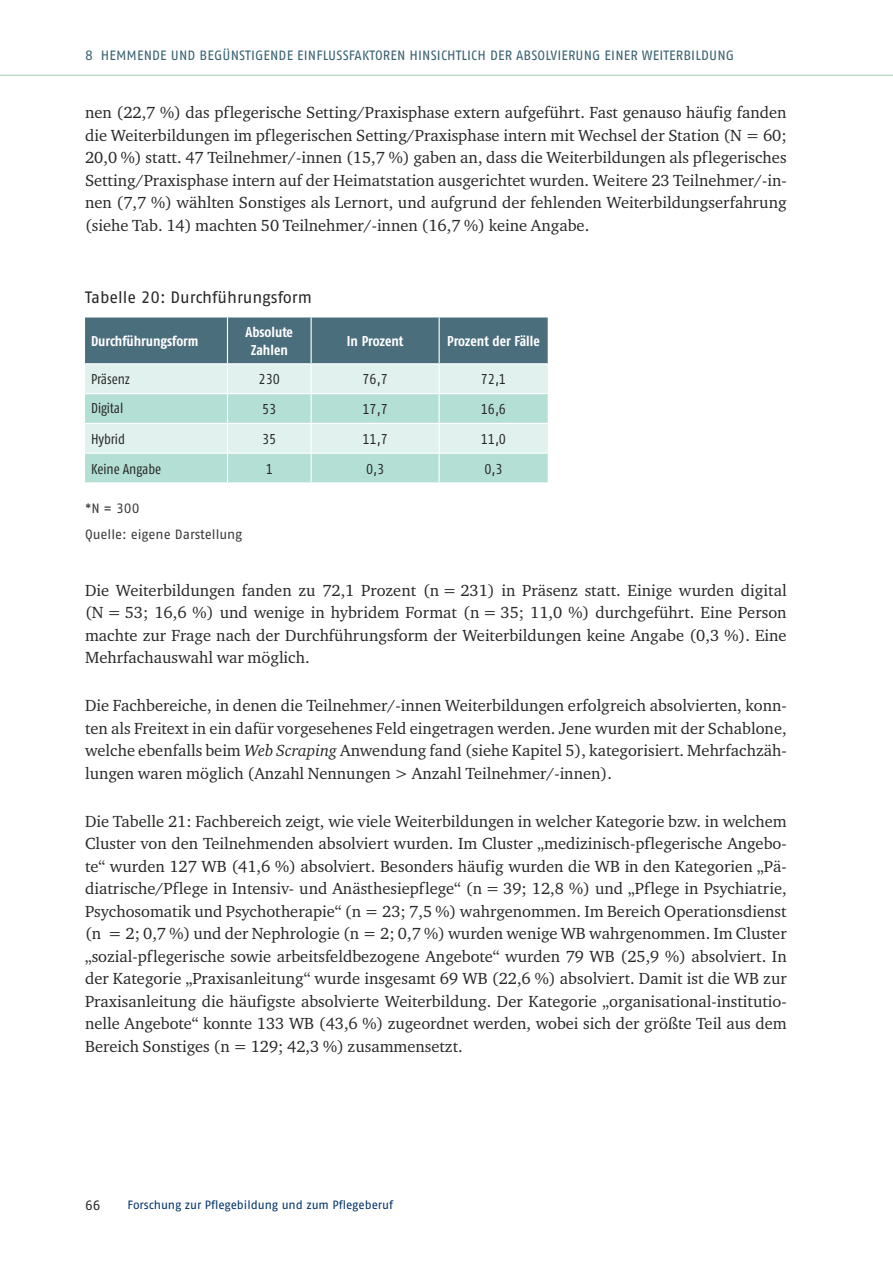
<style>
.page{position:relative;width:893px;height:1263px;background:#fff}
.page>*{position:absolute;margin:0;border:0;box-sizing:border-box;transform-origin:0 0}
.basic{font:16.5px/22.5px "Charter ITC Pro";color:#282827;text-align:justify}
.basic_line{font:16.5px/22.5px "Charter ITC Pro";color:#282827;text-align:justify}
.t1{font:16.5px "Fago Pro";letter-spacing:-.005em;color:#282827}
.table_basic{font:condensed 14.25px "Fago Pro";color:#282827}
.tabel_head{font:700 condensed 14.25px/18px "Fago Pro";letter-spacing:-.005em;color:#fff;text-align:center}
.t2{font:13.5px "Fago Pro";letter-spacing:.01em;color:#386170}
.Source{font:13.5px "Fago Pro";color:#3c3c3b}
.t3{font:13.5px "Fago Pro";color:#282827}
.t4{font:12px "Fago Pro";color:#00336a}
.s1{font-style:italic}
</style>
<div class="page">
<hr style="left:0;top:75px;width:893px;height:1px;background:#9dd0b0">
<svg style="left:85px;top:317px;width:463px;height:165px;background:#a9c7c6"></svg>
<p class="t2" style="left:85px;top:47px;width:651px">8 HEMMENDE UND BEGÜNSTIGENDE EINFLUSSFAKTOREN HINSICHTLICH DER ABSOLVIERUNG EINER WEITERBILDUNG</p>
<p class="basic" style="left:85px;top:101px;width:703px">nen (22,7 %) das pflegerische Setting/Praxisphase extern aufgeführt. Fast genauso häufig fanden die Weiterbildungen im pflegerischen Setting/Praxisphase intern mit Wechsel der Station (N = 60; 20,0 %) statt. 47 Teilnehmer/-innen (15,7 %) gaben an, dass die Weiterbildungen als pflegerisches Setting/Praxisphase intern auf der Heimatstation ausgerichtet wurden. Weitere 23 Teilnehmer/-in&shy;nen (7,7 %) wählten Sonstiges als Lernort, und aufgrund der fehlenden Weiterbildungserfahrung (siehe Tab. 14) machten 50 Teilnehmer/-innen (16,7 %) keine Angabe.</p>
<p class="t1" style="left:85px;top:287px;width:228px">Tabelle 20: Durchführungsform</p>
<p class="tabel_head" style="left:91px;top:332px;width:109px">Durchführungsform</p>
<p class="tabel_head" style="left:246px;top:323px;width:49px">Absolute<br>Zahlen</p>
<p class="tabel_head" style="left:347px;top:332px;width:58px">In Prozent</p>
<p class="tabel_head" style="left:447px;top:332px;width:94px">Prozent der Fälle</p>
<p class="table_basic" style="left:91px;top:370px;width:41px">Präsenz</p>
<p class="table_basic" style="left:259px;top:371px;width:23px">230</p>
<p class="table_basic" style="left:362px;top:371px;width:27px">76,7</p>
<p class="table_basic" style="left:481px;top:371px;width:27px">72,1</p>
<p class="table_basic" style="left:91px;top:400px;width:34px">Digital</p>
<p class="table_basic" style="left:262px;top:401px;width:16px">53</p>
<p class="table_basic" style="left:362px;top:401px;width:27px">17,7</p>
<p class="table_basic" style="left:481px;top:401px;width:27px">16,6</p>
<p class="table_basic" style="left:91px;top:430px;width:36px">Hybrid</p>
<p class="table_basic" style="left:262px;top:430px;width:16px">35</p>
<p class="table_basic" style="left:362px;top:430px;width:27px">11,7</p>
<p class="table_basic" style="left:481px;top:430px;width:27px">11,0</p>
<p class="table_basic" style="left:91px;top:460px;width:72px">Keine Angabe</p>
<p class="table_basic" style="left:266px;top:460px;width:9px">1</p>
<p class="table_basic" style="left:366px;top:460px;width:20px">0,3</p>
<p class="table_basic" style="left:484px;top:460px;width:20px">0,3</p>
<p class="Source" style="left:85px;top:500px;width:56px">*N = 300</p>
<p class="Source" style="left:85px;top:526px;width:159px">Quelle: eigene Darstellung</p>
<p class="basic_line" style="left:85px;top:578px;width:703px">Die Weiterbildungen fanden zu 72,1 Prozent (n = 231) in Präsenz statt. Einige wurden digital (N = 53; 16,6 %) und wenige in hybridem Format (n = 35; 11,0 %) durchgeführt. Eine Person machte zur Frage nach der Durchführungsform der Weiterbildungen keine Angabe (0,3 %). Eine Mehrfachauswahl war möglich.</p>
<p class="basic" style="left:85px;top:694px;width:703px">Die Fachbereiche, in denen die Teilnehmer/-innen Weiterbildungen erfolgreich absolvierten, konn&shy;ten als Freitext in ein dafür vorgesehenes Feld eingetragen werden. Jene wurden mit der Schablone, welche ebenfalls beim <span class="s1">Web Scraping</span> Anwendung fand (siehe Kapitel 5), kategorisiert. Mehrfachzäh&shy;lungen waren möglich (Anzahl Nennungen &gt; Anzahl Teilnehmer/-innen).</p>
<p class="basic" style="left:85px;top:809px;width:703px">Die Tabelle 21: Fachbereich zeigt, wie viele Weiterbildungen in welcher Kategorie bzw. in welchem Cluster von den Teilnehmenden absolviert wurden. Im Cluster „medizinisch-pflegerische Angebo&shy;te“ wurden 127 WB (41,6 %) absolviert. Besonders häufig wurden die WB in den Kategorien „Pä&shy;diatrische/Pflege in Intensiv- und Anästhesiepflege“ (n = 39; 12,8 %) und „Pflege in Psychiatrie, Psychosomatik und Psychotherapie“ (n = 23; 7,5 %) wahrgenommen. Im Bereich Operationsdienst (n = 2; 0,7 %) und der Nephrologie (n = 2; 0,7 %) wurden wenige WB wahrgenommen. Im Cluster „sozial-pflegerische sowie arbeitsfeldbezogene Angebote“ wurden 79 WB (25,9 %) absolviert. In der Kategorie „Praxisanleitung“ wurde insgesamt 69 WB (22,6 %) absolviert. Damit ist die WB zur Praxisanleitung die häufigste absolvierte Weiterbildung. Der Kategorie „organisational-institutio&shy;nelle Angebote“ konnte 133 WB (43,6 %) zugeordnet werden, wobei sich der größte Teil aus dem Bereich Sonstiges (n = 129; 42,3 %) zusammensetzt.</p>
<p class="t3" style="left:85px;top:1197px;width:17px">66</p>
<p class="t4" style="left:128px;top:1198px;width:267px">Forschung zur Pflegebildung und zum Pflegeberuf</p>
</div>
